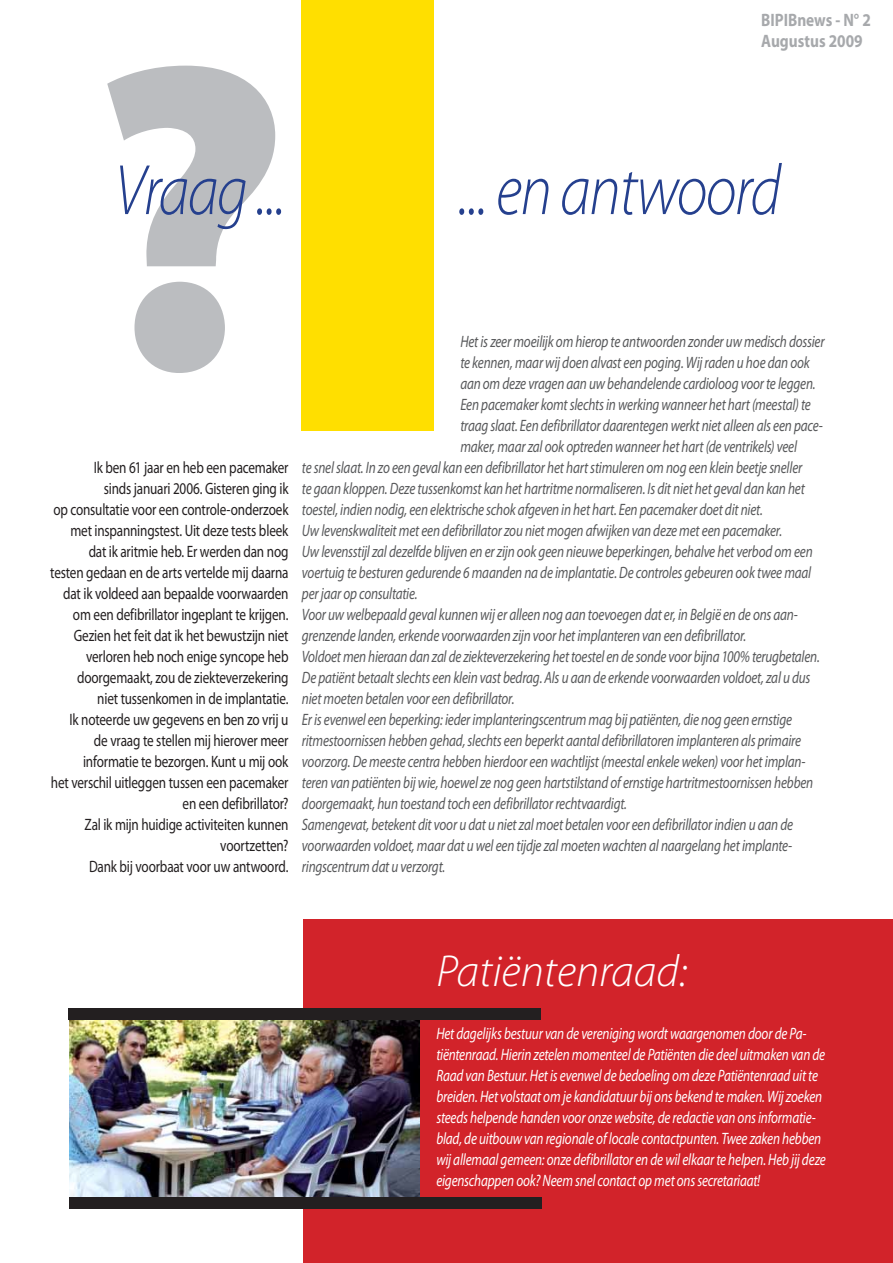
<style>
.page{position:relative;width:893px;height:1263px;background:#fff}
.page>*{position:absolute;margin:0;border:0;box-sizing:border-box;transform-origin:0 0}
.t1{font:900 441px "Myriad Pro";color:#bbbdc0}
.t2{font:italic 300 72px "Myriad Pro";letter-spacing:-.025em;color:#25408e;scale:.85 1}
.t3{font:italic 300 45px "Myriad Pro";color:#fff}
.t4{font:700 18px/21px "Myriad Pro";color:#a7a9ac;scale:.85 1}
.t5{font:italic 16.5px/21px "Myriad Pro";letter-spacing:-.015em;color:#58595b;scale:.8 1}
.t6{font:16.5px/21px "Myriad Pro";letter-spacing:-.01em;color:#231f20;text-align:right;scale:.8 1}
.t7{font:italic 16.5px/21px "Myriad Pro";letter-spacing:-.015em;color:#fff;scale:.8 1}
</style>
<div class="page">
<div style="left:301px;top:0;width:133px;height:431px;background:#ffdf00"></div>
<div style="left:303px;top:919px;width:589px;height:344px;background:#d2232a"></div>
<img style="left:69px;top:1020px;width:351px;height:177px">
<div style="left:69px;top:1008px;width:472px;height:12px;background:#231f20"></div>
<div style="left:69px;top:1197px;width:472px;height:12px;background:#231f20"></div>
<h1 class="t1" style="left:86px;top:55px;width:206px">?</h1>
<h2 class="t2" style="left:115px;top:163px;width:203px">Vraag ...</h2>
<p class="t4" style="left:761px;top:11px;width:131px">BIPIBnews - N° 2<br>Augustus 2009</p>
<h2 class="t2" style="left:458px;top:163px;width:382px">... en antwoord</h2>
<p class="t5" style="left:460px;top:332px;width:457px">Het is zeer moeilijk om hierop te antwoorden zonder uw medisch dossier te kennen, maar wij doen alvast een poging. Wij raden u hoe dan ook aan om deze vragen aan uw behandelende cardioloog voor te leggen.<br>Een pacemaker komt slechts in werking wanneer het hart (meestal) te traag slaat. Een defibrillator daarentegen werkt niet alleen als een pace&shy;maker, maar zal ook optreden wanneer het hart (de ventrikels) veel</p>
<p class="t6" style="left:50px;top:459px;width:299px">Ik ben 61 jaar en heb een pacemaker<br>sinds januari 2006. Gisteren ging ik<br>op consultatie voor een controle-onderzoek met inspanningstest. Uit deze tests bleek dat ik aritmie heb. Er werden dan nog<br>testen gedaan en de arts vertelde mij daarna dat ik voldeed aan bepaalde voorwaarden om een defibrillator ingeplant te krijgen.<br>Gezien het feit dat ik het bewustzijn niet verloren heb noch enige syncope heb doorgemaakt, zou de ziekteverzekering<br>niet tussenkomen in de implantatie.<br>Ik noteerde uw gegevens en ben zo vrij u<br>de vraag te stellen mij hierover meer informatie te bezorgen. Kunt u mij ook<br>het verschil uitleggen tussen een pacemaker en een defibrillator?<br>Zal ik mijn huidige activiteiten kunnen voortzetten?<br>Dank bij voorbaat voor uw antwoord.</p>
<p class="t5" style="left:302px;top:459px;width:649px">te snel slaat. In zo een geval kan een defibrillator het hart stimuleren om nog een klein beetje sneller<br>te gaan kloppen. Deze tussenkomst kan het hartritme normaliseren. Is dit niet het geval dan kan het toestel, indien nodig, een elektrische schok afgeven in het hart. Een pacemaker doet dit niet.<br>Uw levenskwaliteit met een defibrillator zou niet mogen afwijken van deze met een pacemaker.<br>Uw levensstijl zal dezelfde blijven en er zijn ook geen nieuwe beperkingen, behalve het verbod om een voertuig te besturen gedurende 6 maanden na de implantatie. De controles gebeuren ook twee maal per jaar op consultatie.<br>Voor uw welbepaald geval kunnen wij er alleen nog aan toevoegen dat er, in België en de ons aan&shy;grenzende landen, erkende voorwaarden zijn voor het implanteren van een defibrillator.<br>Voldoet men hieraan dan zal de ziekteverzekering het toestel en de sonde voor bijna 100% terugbetalen.<br>De patiënt betaalt slechts een klein vast bedrag. Als u aan de erkende voorwaarden voldoet, zal u dus niet moeten betalen voor een defibrillator.<br>Er is evenwel een beperking: ieder implanteringscentrum mag bij patiënten, die nog geen ernstige ritmestoornissen hebben gehad, slechts een beperkt aantal defibrillatoren implanteren als primaire voorzorg. De meeste centra hebben hierdoor een wachtlijst (meestal enkele weken) voor het implan&shy;teren van patiënten bij wie, hoewel ze nog geen hartstilstand of ernstige hartritmestoornissen hebben doorgemaakt, hun toestand toch een defibrillator rechtvaardigt.<br>Samengevat, betekent dit voor u dat u niet zal moet betalen voor een defibrillator indien u aan de voorwaarden voldoet, maar dat u wel een tijdje zal moeten wachten al naargelang het implante&shy;ringscentrum dat u verzorgt.</p>
<h3 class="t3" style="left:436px;top:954px;width:252px">Patiëntenraad:</h3>
<p class="t7" style="left:436px;top:1025px;width:488px">Het dagelijks bestuur van de vereniging wordt waargenomen door de Pa&shy;tiëntenraad. Hierin zetelen momenteel de Patiënten die deel uitmaken van de Raad van Bestuur. Het is evenwel de bedoeling om deze Patiëntenraad uit te breiden. Het volstaat om je kandidatuur bij ons bekend te maken. Wij zoeken steeds helpende handen voor onze website, de redactie van ons informatie&shy;blad, de uitbouw van regionale of locale contactpunten. Twee zaken hebben wij allemaal gemeen: onze defibrillator en de wil elkaar te helpen. Heb jij deze eigenschappen ook? Neem snel contact op met ons secretariaat!</p>
</div>
